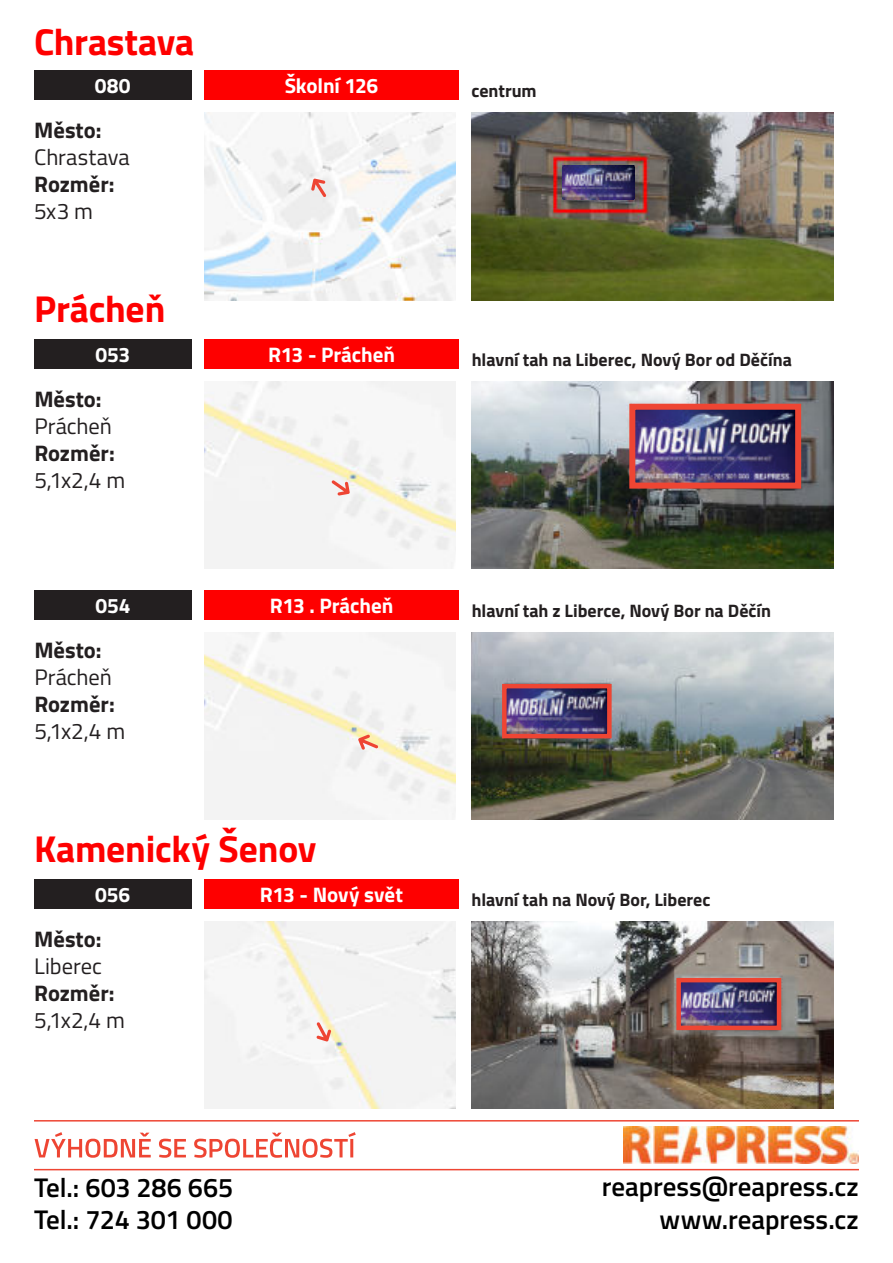
<style>
.page{position:relative;width:893px;height:1263px;background:#fff}
.page>*{position:absolute;margin:0;border:0;box-sizing:border-box;transform-origin:0 0}
.t1{font:700 37.5px "Titillium Web";letter-spacing:-.005em;color:#fe0000}
.t2{font:600 27px/32.4px "Titillium Web";color:#000}
.t3{font:22.5px "Titillium Web";color:#231f20}
.t4{font:700 22.5px "Titillium Web";color:#231f20}
.t5{font:700 21px "Titillium Web";letter-spacing:-.005em;color:#fff}
.t6{font:700 18px "Titillium Web";color:#231f20}
</style>
<div class="page">
<hr style="left:34px;top:1120px;width:825px;height:1px;background:#ee4533">
<svg style="left:35px;top:1132px;width:321px;height:26px"></svg>
<hr style="left:34px;top:1169px;width:825px;height:1px;background:#ee4533">
<img style="left:624px;top:1126px;width:235px;height:38px">
<div style="left:34px;top:70px;width:157px;height:30px;background:#231f20"></div>
<div style="left:204px;top:70px;width:255px;height:30px;background:#fe0000"></div>
<img style="left:204px;top:113px;width:251px;height:187px">
<img style="left:472px;top:113px;width:361px;height:187px">
<svg style="left:311px;top:179px;width:15px;height:18px"></svg>
<img style="left:563px;top:166px;width:72px;height:34px">
<div style="left:34px;top:879px;width:157px;height:30px;background:#231f20"></div>
<div style="left:204px;top:879px;width:255px;height:30px;background:#fe0000"></div>
<div style="left:204px;top:922px;width:251px;height:187px;background:#f3f3f3"></div>
<img style="left:472px;top:922px;width:361px;height:187px">
<svg style="left:316px;top:1022px;width:15px;height:19px"></svg>
<img style="left:681px;top:983px;width:95px;height:42px">
<div style="left:676px;top:978px;width:105px;height:52px;border:4px solid #ee4533"></div>
<div style="left:34px;top:339px;width:158px;height:30px;background:#231f20"></div>
<div style="left:204px;top:339px;width:255px;height:30px;background:#fe0000"></div>
<img style="left:204px;top:382px;width:251px;height:187px">
<img style="left:472px;top:382px;width:361px;height:187px">
<div style="left:34px;top:590px;width:158px;height:30px;background:#231f20"></div>
<div style="left:204px;top:590px;width:255px;height:30px;background:#fe0000"></div>
<img style="left:204px;top:633px;width:251px;height:187px">
<img style="left:472px;top:633px;width:361px;height:187px">
<svg style="left:358px;top:734px;width:20px;height:16px"></svg>
<svg style="left:331px;top:480px;width:19px;height:16px"></svg>
<img style="left:636px;top:411px;width:158px;height:71px">
<div style="left:629px;top:404px;width:172px;height:85px;border:6px solid #ee4533"></div>
<img style="left:507px;top:689px;width:100px;height:44px">
<div style="left:502px;top:684px;width:110px;height:54px;border:4px solid #ee4533"></div>
<h1 class="t1" style="left:34px;top:13px;width:162px">Chrastava</h1>
<p class="t5" style="left:95px;top:77px;width:37px">080</p>
<p class="t5" style="left:285px;top:69px;width:95px">Školní 126</p>
<p class="t4" style="left:34px;top:113px;width:69px">Město:</p>
<p class="t3" style="left:34px;top:141px;width:97px">Chrastava</p>
<p class="t4" style="left:34px;top:167px;width:82px">Rozměr:</p>
<p class="t3" style="left:34px;top:195px;width:60px">5x3 m</p>
<h1 class="t1" style="left:34px;top:280px;width:133px">Prácheň</h1>
<p class="t6" style="left:472px;top:77px;width:67px">centrum</p>
<p class="t5" style="left:95px;top:338px;width:36px">053</p>
<p class="t5" style="left:268px;top:338px;width:128px">R13 - Prácheň</p>
<p class="t6" style="left:472px;top:346px;width:322px">hlavní tah na Liberec, Nový Bor od Děčína</p>
<p class="t4" style="left:34px;top:382px;width:69px">Město:</p>
<p class="t3" style="left:34px;top:410px;width:79px">Prácheň</p>
<p class="t4" style="left:34px;top:436px;width:82px">Rozměr:</p>
<p class="t3" style="left:34px;top:464px;width:92px">5,1x2,4 m</p>
<p class="t5" style="left:95px;top:597px;width:37px">054</p>
<p class="t5" style="left:270px;top:589px;width:125px">R13 . Prácheň</p>
<p class="t6" style="left:472px;top:597px;width:301px">hlavní tah z Liberce, Nový Bor na Děčín</p>
<p class="t4" style="left:34px;top:633px;width:69px">Město:</p>
<p class="t3" style="left:34px;top:661px;width:79px">Prácheň</p>
<p class="t4" style="left:34px;top:687px;width:82px">Rozměr:</p>
<p class="t3" style="left:34px;top:715px;width:92px">5,1x2,4 m</p>
<h1 class="t1" style="left:34px;top:820px;width:284px">Kamenický Šenov</h1>
<p class="t5" style="left:95px;top:878px;width:37px">056</p>
<p class="t5" style="left:260px;top:878px;width:145px">R13 - Nový svět</p>
<p class="t6" style="left:472px;top:886px;width:240px">hlavní tah na Nový Bor, Liberec</p>
<p class="t4" style="left:34px;top:922px;width:69px">Město:</p>
<p class="t3" style="left:34px;top:950px;width:69px">Liberec</p>
<p class="t4" style="left:34px;top:976px;width:82px">Rozměr:</p>
<p class="t3" style="left:34px;top:1004px;width:92px">5,1x2,4 m</p>
<h2 class="t2" style="left:34px;top:1173px;width:201px">Tel.: 603 286 665<br>Tel.: 724 301 000</h2>
<h2 class="t2" style="left:602px;top:1173px;width:259px;text-align:right">reapress@reapress.cz www.reapress.cz</h2>
</div>
